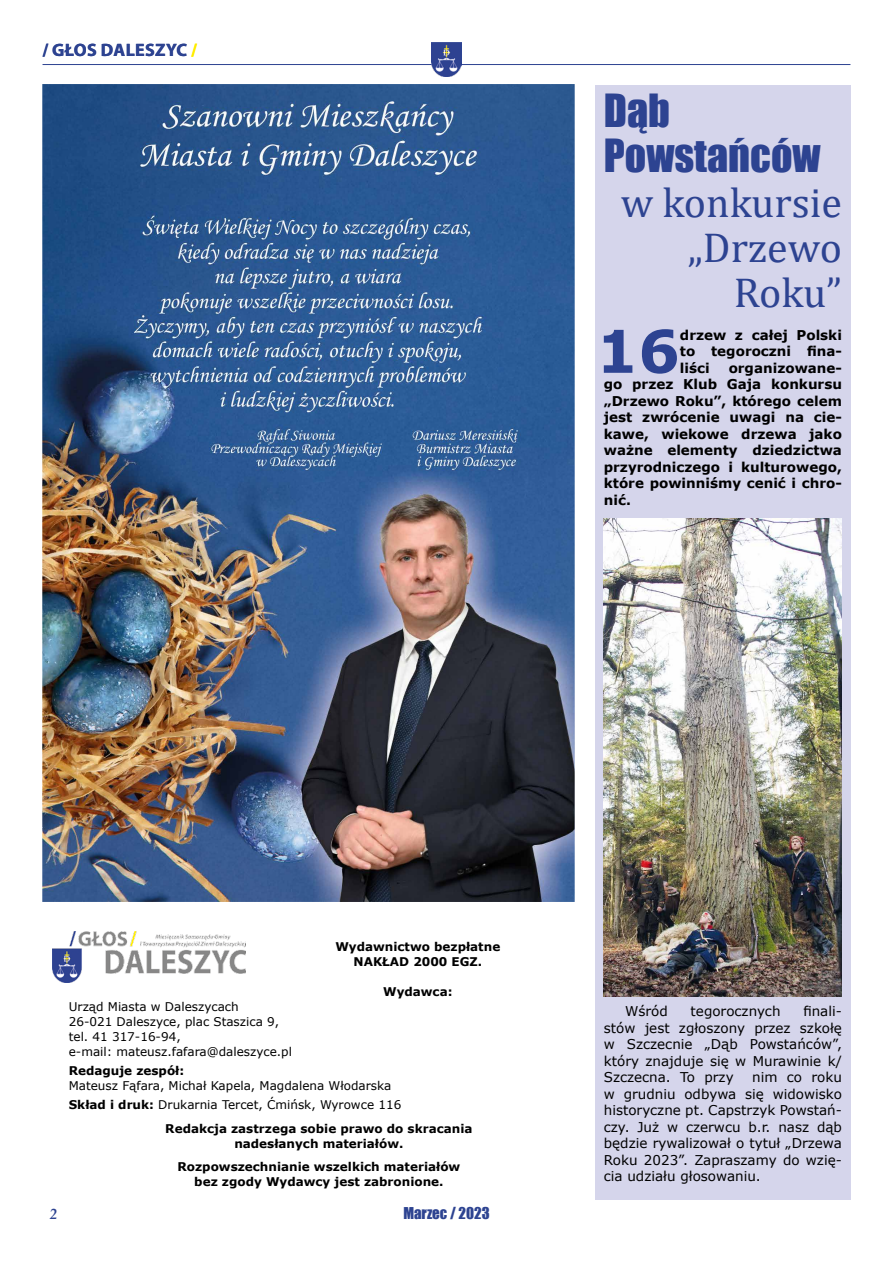
<style>
.page{position:relative;width:893px;height:1263px;background:#fff}
.page>*{position:absolute;margin:0;border:0;box-sizing:border-box;transform-origin:0 0}
.t1{font:700 58.95px "Verdana";color:#2d4391}
.t2{font:42px/45px "Cambria";color:#2d4391;text-align:right}
.t3{font:42px/45px "Impact";color:#2d4391}
.t4{font:700 18px "Myriad Pro";letter-spacing:.02em;color:#2d4391}
.t5{font:15px "Impact";color:#2d4391}
.t6{font:italic 700 15px "Palatino Linotype";color:#2d4391}
.t7{font:13.5px/16.5px "Verdana";color:#000;text-align:justify}
.t8{font:700 13.5px/16.5px "Verdana";color:#000;text-align:justify}
.t9{font:12px/15px "Verdana";color:#000}
.t10{font:700 12px/15px "Verdana";color:#000;text-align:center}
.s1{color:#ffed00}
.s2{font-weight:700}
</style>
<div class="page">
<hr style="left:43px;top:64px;width:807px;height:1px;background:#2d4391">
<img style="left:432px;top:43px;width:29px;height:34px">
<img style="left:53px;top:931px;width:192px;height:52px">
<div style="left:595px;top:85px;width:255px;height:1114px;background:#d5d5eb"></div>
<img style="left:604px;top:519px;width:238px;height:477px">
<img style="left:43px;top:85px;width:531px;height:816px">
<h3 class="t4" style="left:43px;top:38px;width:156px">/ GŁOS DALESZYC <span class="s1">/</span></h3>
<h2 class="t3" style="left:604px;top:87px;width:218px">Dąb<br>Powstańców</h2>
<h2 class="t2" style="left:621px;top:180px;width:223px">w konkursie „Drzewo<br>Roku”</h2>
<h1 class="t1" style="left:596px;top:310px;width:85px">16</h1>
<p class="t8" style="left:680px;top:326px;width:164px">drzew z całej Polski to tegoroczni fina&shy;liści</p>
<p class="t8" style="left:604px;top:359px;width:240px;text-indent:125px">organizowane&shy;go przez Klub Gaja konkursu „Drzewo Roku”, którego celem jest zwrócenie uwagi na cie&shy;kawe, wiekowe drzewa jako ważne elementy dziedzictwa przyrodniczego i kulturowego, które powinniśmy cenić i chro&shy;nić.</p>
<p class="t10" style="left:335px;top:939px;width:166px">Wydawnictwo bezpłatne<br>NAKŁAD 2000 EGZ.</p>
<p class="t10" style="left:383px;top:984px;width:71px">Wydawca:</p>
<p class="t9" style="left:69px;top:999px;width:225px">Urząd Miasta w Daleszycach<br>26-021 Daleszyce, plac Staszica 9, tel. 41 317-16-94,<br>e-mail: mateusz.fafara@daleszyce.pl</p>
<p class="t10" style="left:69px;top:1063px;width:117px">Redaguje zespół:</p>
<p class="t9" style="left:69px;top:1076px;width:334px;line-height:19.2px">Mateusz Fąfara, Michał Kapela, Magdalena Włodarska<br><span class="s2">Skład i druk:</span> Drukarnia Tercet, Ćmińsk, Wyrowce 116</p>
<p class="t10" style="left:165px;top:1121px;width:309px">Redakcja zastrzega sobie prawo do skracania nadesłanych materiałów.</p>
<p class="t10" style="left:177px;top:1159px;width:284px">Rozpowszechnianie wszelkich materiałów bez zgody Wydawcy jest zabronione.</p>
<p class="t6" style="left:50px;top:1203px;width:9px">2</p>
<p class="t5" style="left:403px;top:1202px;width:88px">Marzec / 2023</p>
<p class="t7" style="left:625px;top:1003px;width:44px">Wśród</p>
<p class="t7" style="left:691px;top:1003px;width:91px">tegorocznych</p>
<p class="t7" style="left:604px;top:1003px;width:240px;text-indent:199px">finali&shy;stów jest zgłoszony przez szkołę w Szczecnie „Dąb Powstańców”, który znajduje się w Murawinie k/ Szczecna. To przy</p>
<p class="t7" style="left:604px;top:1069px;width:240px;text-indent:148px">nim co roku w grudniu odbywa się widowisko historyczne pt. Capstrzyk Powstań&shy;czy. Już w czerwcu b.r. nasz dąb będzie rywalizował o tytuł „Drzewa Roku 2023”. Zapraszamy do wzię&shy;cia udziału głosowaniu.</p>
</div>
